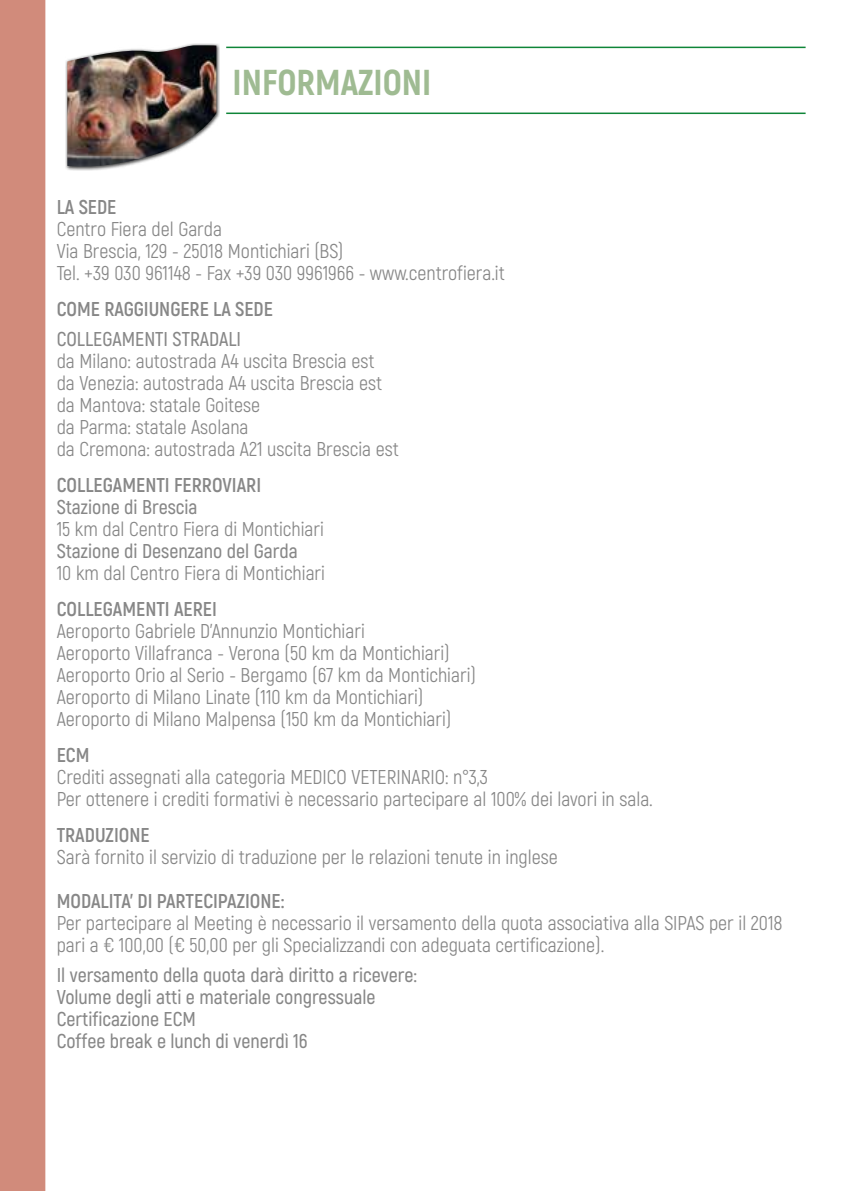
<style>
.page{position:relative;width:851px;height:1191px;background:#fff}
.page>*{position:absolute;margin:0;border:0;box-sizing:border-box;transform-origin:0 0}
.t1{font:800 36px "Akrobat";color:#9fbb92}
.t2{font:20px/22px "Akrobat";color:#878787}
.t3{font:600 20px/22px "Akrobat";color:#878787}
.t4{font:700 20px "Akrobat";color:#878787}
</style>
<div class="page">
<div style="left:65px;top:43px;width:155px;height:128px;background:#000;opacity:.75"></div>
<img style="left:67px;top:45px;width:149px;height:125px">
<div style="left:0;top:0;width:45px;height:1191px;background:#d18b7b"></div>
<hr style="left:226px;top:113px;width:579px;height:1px;background:#0f8538">
<hr style="left:226px;top:47px;width:579px;height:1px;background:#0f8538">
<h1 class="t1" style="left:232px;top:60px;width:200px">INFORMAZIONI</h1>
<p class="t4" style="left:57px;top:195px;width:61px">LA SEDE</p>
<p class="t2" style="left:57px;top:218px;width:449px">Centro Fiera del Garda<br>Via Brescia, 129 - 25018 Montichiari (BS)<br>Tel. +39 030 961148 - Fax +39 030 9961966 - www.centrofiera.it</p>
<p class="t4" style="left:57px;top:297px;width:218px">COME RAGGIUNGERE LA SEDE</p>
<p class="t3" style="left:57px;top:328px;width:186px">COLLEGAMENTI STRADALI</p>
<p class="t2" style="left:57px;top:350px;width:343px">da Milano: autostrada A4 uscita Brescia est<br>da Venezia: autostrada A4 uscita Brescia est da Mantova: statale Goitese<br>da Parma: statale Asolana<br>da Cremona: autostrada A21 uscita Brescia est</p>
<p class="t4" style="left:57px;top:473px;width:206px">COLLEGAMENTI FERROVIARI</p>
<p class="t3" style="left:57px;top:496px;width:142px">Stazione di Brescia</p>
<p class="t2" style="left:57px;top:518px;width:269px">15 km dal Centro Fiera di Montichiari</p>
<p class="t3" style="left:57px;top:540px;width:242px">Stazione di Desenzano del Garda</p>
<p class="t2" style="left:57px;top:562px;width:270px">10 km dal Centro Fiera di Montichiari</p>
<p class="t4" style="left:57px;top:597px;width:162px">COLLEGAMENTI AEREI</p>
<p class="t2" style="left:57px;top:620px;width:420px">Aeroporto Gabriele D’Annunzio Montichiari<br>Aeroporto Villafranca - Verona (50 km da Montichiari)<br>Aeroporto Orio al Serio - Bergamo (67 km da Montichiari)<br>Aeroporto di Milano Linate (110 km da Montichiari)<br>Aeroporto di Milano Malpensa (150 km da Montichiari)</p>
<p class="t4" style="left:57px;top:743px;width:34px">ECM</p>
<p class="t2" style="left:57px;top:766px;width:597px">Crediti assegnati alla categoria MEDICO VETERINARIO: n°3,3<br>Per ottenere i crediti formativi è necessario partecipare al 100% dei lavori in sala.</p>
<p class="t4" style="left:57px;top:823px;width:94px">TRADUZIONE</p>
<p class="t2" style="left:57px;top:846px;width:502px">Sarà fornito il servizio di traduzione per le relazioni tenute in inglese</p>
<p class="t4" style="left:57px;top:889px;width:229px">MODALITA’ DI PARTECIPAZIONE:</p>
<p class="t2" style="left:57px;top:912px;width:727px">Per partecipare al Meeting è necessario il versamento della quota associativa alla SIPAS per il 2018 pari a € 100,00 (€ 50,00 per gli Specializzandi con adeguata certificazione).</p>
<p class="t3" style="left:57px;top:964px;width:361px">Il versamento della quota darà diritto a ricevere:<br>Volume degli atti e materiale congressuale Certificazione ECM<br>Coffee break e lunch di venerdì 16</p>
</div>
